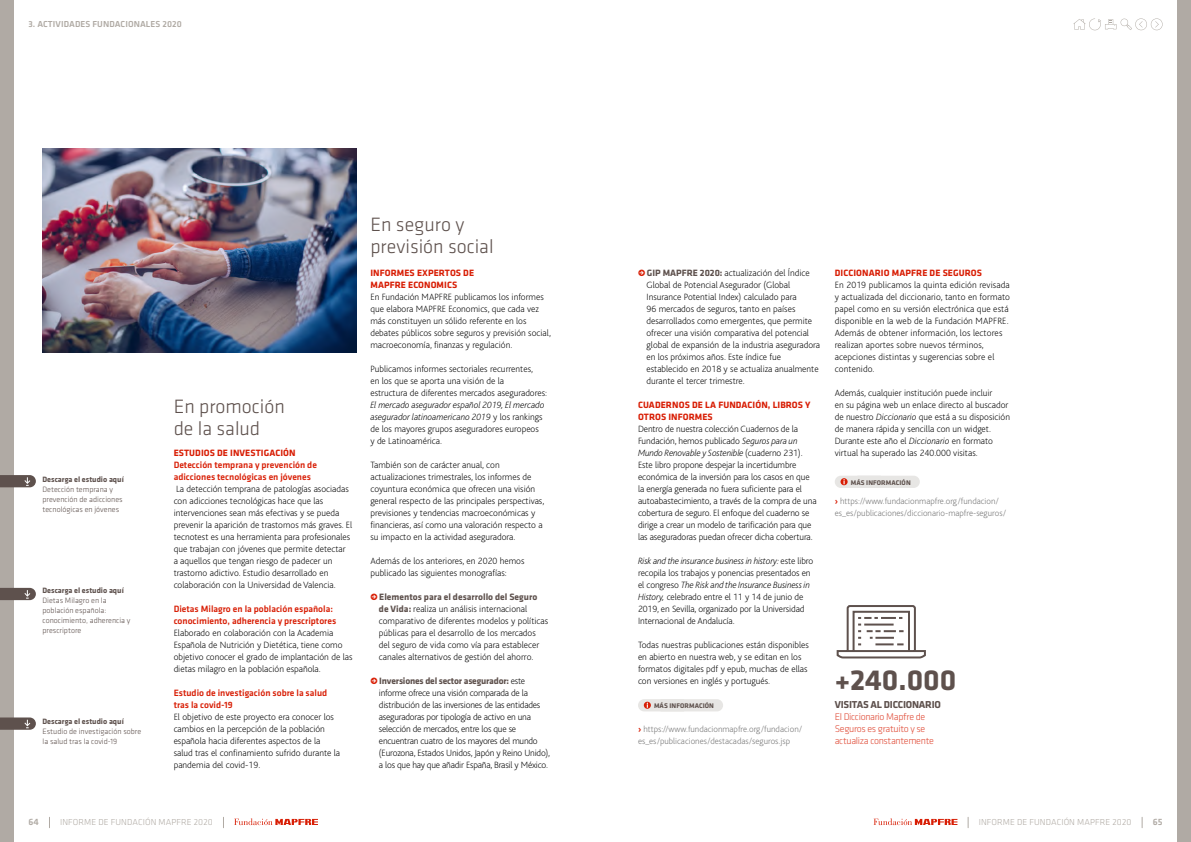
<style>
.page{position:relative;width:1191px;height:842px;background:#fff}
.page>*{position:absolute;margin:0;border:0;box-sizing:border-box;transform-origin:0 0}
.t1{font:700 30px "Klavika";letter-spacing:-.005em;color:#5e514d}
.t2{font:300 20px/22px "Klavika";color:#5e514d}
.t3{font:700 10.4px "Klavika";letter-spacing:-.02em;color:#5e514d}
.t4{font:300 10px/12px "Klavika";letter-spacing:-.03em;color:#e04b37}
.t5{font:200 9.5px/12px "Bliss";color:#000}
.t6{font:200 9.5px/12px "Bliss";letter-spacing:-.02em;color:#000}
.t7{font:500 9.5px/12px "Klavika";color:#d81e05}
.t8{font:italic 200 9.5px/12px "Bliss";color:#000}
.t9{font:700 9.5px/12px "Klavika";letter-spacing:.01em;color:#d81e05}
.t10{font:700 9.5px "Klavika";letter-spacing:-.02em;color:#5e514d}
.t11{font:700 9.5px "Klavika";color:#5e514d}
.t12{font:500 9.5px "Klavika";color:#b0aaa4}
.t13{font:200 9px/12px "Bliss";color:#737373}
.t14{font:300 9px "Klavika";letter-spacing:.01em;color:#b0aaa4}
.t15{font:500 9px "Klavika";letter-spacing:.01em;color:#b0aaa4}
.t16{font:300 8px/10px "Klavika";color:#5e514d}
.t17{font:700 8px "Klavika";color:#5e514d}
.t18{font:700 7px "Klavika";letter-spacing:.01em;color:#5e514d}
.s1{font-style:normal}
.s2{color:#d81e05}
.s3{font-family:"Klavika";font-weight:700;color:#5e514d}
.s4{font-family:"Bliss";font-weight:200;color:#000}
.s5{font-family:"Klavika";font-weight:700;color:#d81e05}
.s6{font-style:italic}
.s7{font-weight:700;color:#d81e05}
</style>
<div class="page">
<svg style="left:1073px;top:18px;width:89px;height:12px"></svg>
<svg style="left:873px;top:818px;width:84px;height:7px"></svg>
<svg style="left:234px;top:818px;width:84px;height:7px"></svg>
<div style="left:0;top:0;width:14px;height:842px;background:#b0aaa4"></div>
<div style="left:1176px;top:0;width:15px;height:842px;background:#b0aaa4"></div>
<svg style="left:0;top:475px;width:36px;height:12px"></svg>
<svg style="left:0;top:588px;width:36px;height:12px"></svg>
<svg style="left:0;top:717px;width:36px;height:13px"></svg>
<svg style="left:638px;top:699px;width:85px;height:12px"></svg>
<svg style="left:835px;top:476px;width:84px;height:12px"></svg>
<img style="left:43px;top:148px;width:313px;height:204px">
<svg style="left:836px;top:605px;width:90px;height:54px"></svg>
<p class="t15" style="left:28px;top:19px;width:155px">3. ACTIVIDADES FUNDACIONALES 2020</p>
<p class="t17" style="left:43px;top:475px;width:83px">Descarga el estudio aquí</p>
<p class="t16" style="left:43px;top:484px;width:82px">Detección temprana y prevención de adicciones tecnológicas en jóvenes</p>
<p class="t17" style="left:43px;top:586px;width:83px">Descarga el estudio aquí</p>
<p class="t16" style="left:43px;top:596px;width:89px">Dietas Milagro en la población española: conocimiento, adherencia y prescriptore</p>
<p class="t17" style="left:43px;top:716px;width:83px">Descarga el estudio aquí</p>
<p class="t16" style="left:43px;top:726px;width:100px">Estudio de investigación sobre la salud tras la covid-19</p>
<h2 class="t2" style="left:174px;top:395px;width:113px">En promoción de la salud</h2>
<p class="t9" style="left:174px;top:447px;width:123px">ESTUDIOS DE INVESTIGACIÓN</p>
<p class="t7" style="left:174px;top:459px;width:145px">Detección temprana y prevención de adicciones tecnológicas en jóvenes</p>
<p class="t5" style="left:174px;top:483px;width:180px">La detección temprana de patologías asociadas con adicciones tecnológicas hace que las intervenciones sean más efectivas y se pueda prevenir la aparición de trastornos más graves. El tecnotest es una herramienta para profesionales que trabajan con jóvenes que permite detectar a aquellos que tengan riesgo de padecer un trastorno adictivo. Estudio desarrollado en colaboración con la Universidad de Valencia.</p>
<p class="t7" style="left:174px;top:603px;width:164px">Dietas Milagro en la población española: conocimiento, adherencia y prescriptores</p>
<p class="t5" style="left:174px;top:627px;width:180px">Elaborado en colaboración con la Academia Española de Nutrición y Dietética, tiene como objetivo conocer el grado de implantación de las dietas milagro en la población española.</p>
<p class="t7" style="left:174px;top:687px;width:155px">Estudio de investigación sobre la salud tras la covid-19</p>
<p class="t5" style="left:174px;top:711px;width:168px">El objetivo de este proyecto era conocer los cambios en la percepción de la población española hacia diferentes aspectos de la salud tras el confinamiento sufrido durante la pandemia del covid-19.</p>
<h2 class="t2" style="left:370px;top:214px;width:125px">En seguro y previsión social</h2>
<p class="t9" style="left:370px;top:267px;width:105px">INFORMES EXPERTOS DE<br>MAPFRE ECONOMICS</p>
<p class="t5" style="left:370px;top:291px;width:182px">En Fundación MAPFRE publicamos los informes que elabora MAPFRE Economics, que cada vez más constituyen un sólido referente en los debates públicos sobre seguros y previsión social, macroeconomía, finanzas y regulación.</p>
<p class="t5" style="left:370px;top:363px;width:178px">Publicamos informes sectoriales recurrentes,<br>en los que se aporta una visión de la<br>estructura de diferentes mercados aseguradores:</p>
<p class="t8" style="left:370px;top:399px;width:175px">El mercado asegurador español 2019, El mercado asegurador latinoamericano 2019 <span class="s1">y los rankings de los mayores grupos aseguradores europeos y de Latinoamérica.</span></p>
<p class="t5" style="left:370px;top:459px;width:175px">También son de carácter anual, con actualizaciones trimestrales, los informes de coyuntura económica que ofrecen una visión general respecto de las principales perspectivas, previsiones y tendencias macroeconómicas y financieras, así como una valoración respecto a su impacto en la actividad aseguradora.</p>
<p class="t5" style="left:370px;top:555px;width:156px">Además de los anteriores, en 2020 hemos publicado las siguientes monografías:</p>
<p class="t11" style="left:370px;top:592px;width:168px"><span class="s2">•</span> Elementos para el desarrollo del Seguro</p>
<p class="t5" style="left:379px;top:603px;width:171px"><span class="s3">de Vida:</span> realiza un análisis internacional comparativo de diferentes modelos y políticas públicas para el desarrollo de los mercados del seguro de vida como vía para establecer canales alternativos de gestión del ahorro.</p>
<p class="t10" style="left:370px;top:676px;width:156px"><span class="s2">•</span> Inversiones del sector asegurador: <span class="s4">este</span></p>
<p class="t6" style="left:379px;top:687px;width:173px">informe ofrece una visión comparada de la distribución de las inversiones de las entidades aseguradoras por tipología de activo en una selección de mercados, entre los que se encuentran cuatro de los mayores del mundo (Eurozona, Estados Unidos, Japón y Reino Unido), a los que hay que añadir España, Brasil y México.</p>
<p class="t5" style="left:646px;top:267px;width:175px;text-indent:-9px"><span class="s5">•</span> <span class="s3">GIP MAPFRE 2020:</span> actualización del Índice Global de Potencial Asegurador (Global Insurance Potential Index) calculado para<br>96 mercados de seguros, tanto en países desarrollados como emergentes, que permite ofrecer una visión comparativa del potencial global de expansión de la industria aseguradora en los próximos años. Este índice fue establecido en 2018 y se actualiza anualmente durante el tercer trimestre.</p>
<p class="t9" style="left:638px;top:399px;width:174px">CUADERNOS DE LA FUNDACIÓN, LIBROS Y<br>OTROS INFORMES</p>
<p class="t5" style="left:638px;top:423px;width:180px">Dentro de nuestra colección Cuadernos de la Fundación, hemos publicado <span class="s6">Seguros para un Mundo Renovable y Sostenible</span> (cuaderno 231).<br>Este libro propone despejar la incertidumbre económica de la inversión para los casos en que la energía generada no fuera suficiente para el autoabastecimiento, a través de la compra de una cobertura de seguro. El enfoque del cuaderno se dirige a crear un modelo de tarificación para que las aseguradoras puedan ofrecer dicha cobertura.</p>
<p class="t5" style="left:638px;top:555px;width:177px"><span class="s6">Risk and the insurance business in history:</span> este libro recopila los trabajos y ponencias presentados en el congreso <span class="s6">The Risk and the Insurance Business in History,</span> celebrado entre el 11 y 14 de junio de 2019, en Sevilla, organizado por la Universidad Internacional de Andalucía.</p>
<p class="t5" style="left:638px;top:639px;width:172px">Todas nuestras publicaciones están disponibles en abierto en nuestra web, y se editan en los formatos digitales pdf y epub, muchas de ellas con versiones en inglés y portugués.</p>
<p class="t18" style="left:654px;top:702px;width:61px">MÁS INFORMACIÓN</p>
<p class="t13" style="left:638px;top:723px;width:166px"><span class="s7">›</span> https://www.fundacionmapfre.org/fundacion/ es_es/publicaciones/destacadas/seguros.jsp</p>
<p class="t9" style="left:834px;top:267px;width:149px">DICCIONARIO MAPFRE DE SEGUROS</p>
<p class="t5" style="left:834px;top:279px;width:177px">En 2019 publicamos la quinta edición revisada y actualizada del diccionario, tanto en formato papel como en su versión electrónica que está disponible en la web de la Fundación MAPFRE.<br>Además de obtener información, los lectores realizan aportes sobre nuevos términos, acepciones distintas y sugerencias sobre el contenido.</p>
<p class="t5" style="left:834px;top:387px;width:177px">Además, cualquier institución puede incluir<br>en su página web un enlace directo al buscador de nuestro <span class="s6">Diccionario</span> que está a su disposición de manera rápida y sencilla con un widget.<br>Durante este año el <span class="s6">Diccionario</span> en formato virtual ha superado las 240.000 visitas.</p>
<p class="t18" style="left:850px;top:478px;width:61px">MÁS INFORMACIÓN</p>
<p class="t13" style="left:834px;top:495px;width:173px"><span class="s7">›</span> https://www.fundacionmapfre.org/fundacion/ es_es/publicaciones/diccionario-mapfre-seguros/</p>
<h1 class="t1" style="left:834px;top:663px;width:123px">+240.000</h1>
<p class="t3" style="left:834px;top:699px;width:108px">VISITAS AL DICCIONARIO</p>
<p class="t4" style="left:834px;top:711px;width:101px">El Diccionario Mapfre de<br>Seguros es gratuito y se actualiza constantemente</p>
<p class="t12" style="left:28px;top:817px;width:12px">64</p>
<p class="t14" style="left:60px;top:817px;width:154px">INFORME DE FUNDACIÓN MAPFRE 2020</p>
<p class="t14" style="left:978px;top:817px;width:154px">INFORME DE FUNDACIÓN MAPFRE 2020</p>
<p class="t12" style="left:1152px;top:817px;width:11px">65</p>
</div>
